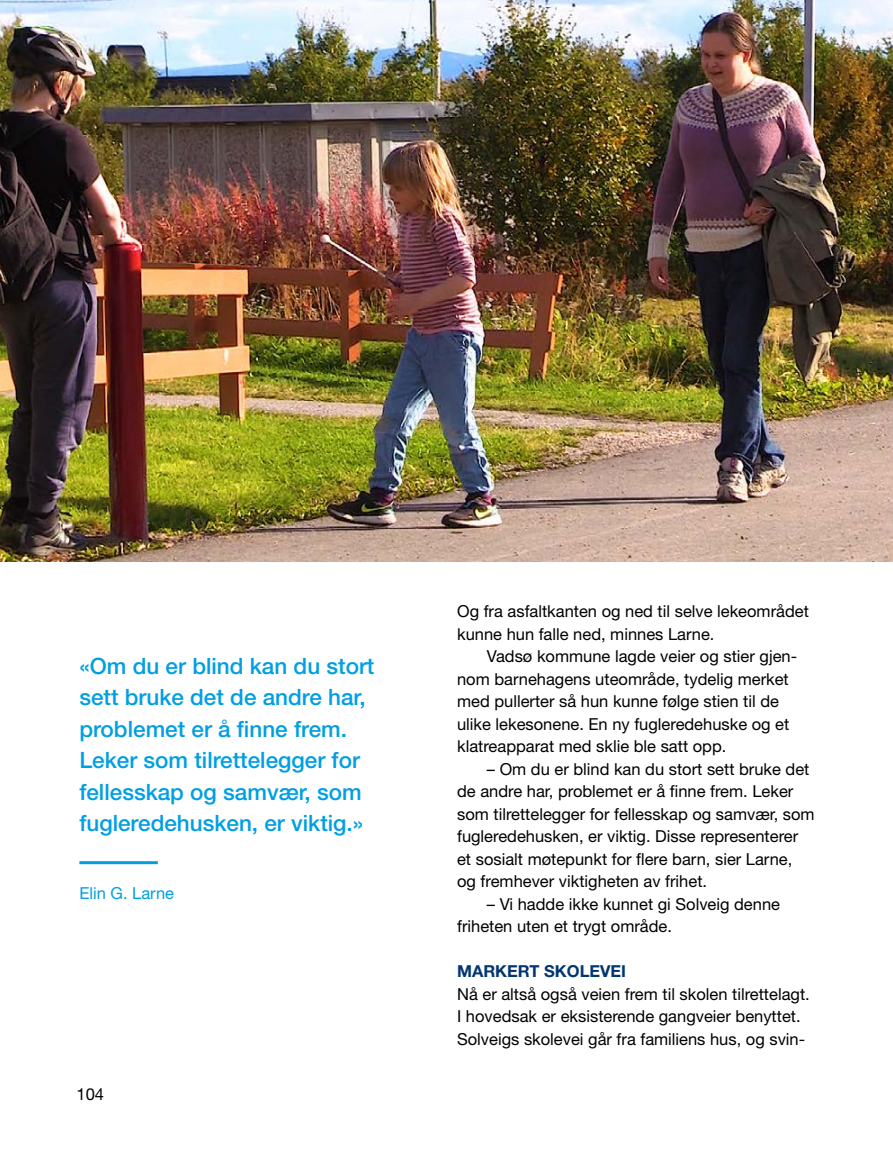
<style>
.page{position:relative;width:893px;height:1149px;background:#fff}
.page>*{position:absolute;margin:0;border:0;box-sizing:border-box;transform-origin:0 0}
.t1{font:500 22.5px/31.5px "Helvetica Neue LT Pro";color:#009fe3}
.t2{font:16.5px/22.5px "Helvetica Neue LT Pro";color:#000}
.t3{font:700 16.5px "Helvetica Neue LT Pro";color:#003671}
.t4{font:16.5px "Helvetica Neue LT Pro";color:#009fe3}
</style>
<div class="page">
<img style="left:0;top:0;width:893px;height:561px">
<hr style="left:79px;top:860px;width:79px;height:3px;background:#009fe3">
<h1 class="t1" style="left:79px;top:649px;width:297px">«Om du er blind kan du stort sett bruke det de andre har, problemet er å finne frem.<br>Leker som tilrettelegger for fellesskap og samvær, som fugleredehusken, er viktig.»</h1>
<p class="t4" style="left:79px;top:882px;width:96px">Elin G. Larne</p>
<p class="t2" style="left:77px;top:1081px;width:29px">104</p>
<p class="t2" style="left:457px;top:599px;width:353px">Og fra asfaltkanten og ned til selve lekeområdet kunne hun falle ned, minnes Larne.</p>
<p class="t2" style="left:457px;top:644px;width:341px;text-indent:30px">Vadsø kommune lagde veier og stier gjen&shy;nom barnehagens uteområde, tydelig merket med pullerter så hun kunne følge stien til de ulike lekesonene. En ny fugleredehuske og et klatreapparat med sklie ble satt opp.</p>
<p class="t2" style="left:457px;top:757px;width:359px;text-indent:30px">– Om du er blind kan du stort sett bruke det de andre har, problemet er å finne frem. Leker som tilrettelegger for fellesskap og samvær, som fugleredehusken, er viktig. Disse representerer et sosialt møtepunkt for flere barn, sier Larne, og fremhever viktigheten av frihet.</p>
<p class="t2" style="left:457px;top:892px;width:324px;text-indent:30px">– Vi hadde ikke kunnet gi Solveig denne friheten uten et trygt område.</p>
<p class="t3" style="left:457px;top:961px;width:170px">MARKERT SKOLEVEI</p>
<p class="t2" style="left:457px;top:982px;width:354px">Nå er altså også veien frem til skolen tilrettelagt.<br>I hovedsak er eksisterende gangveier benyttet.<br>Solveigs skolevei går fra familiens hus, og svin-</p>
</div>
